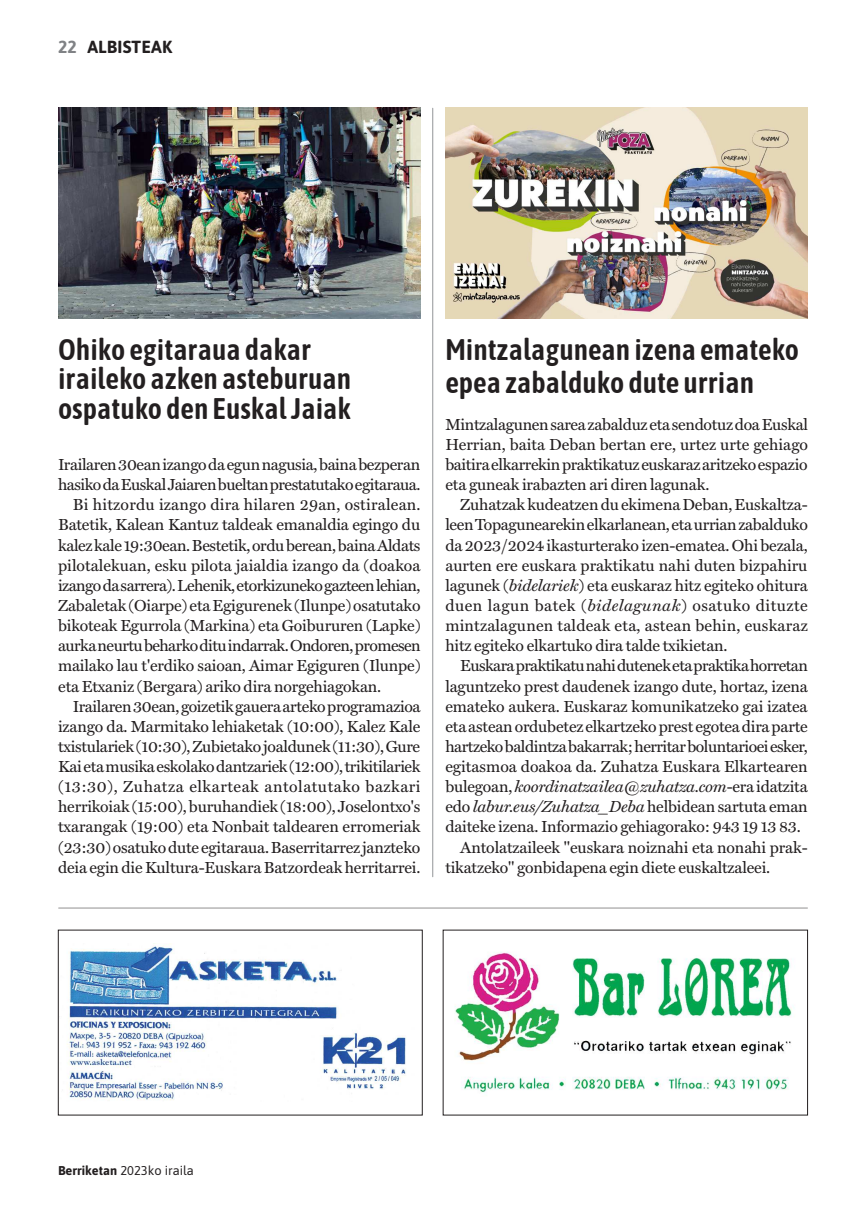
<style>
.page{position:relative;width:866px;height:1214px;background:#fff}
.page>*{position:absolute;margin:0;border:0;box-sizing:border-box;transform-origin:0 0}
.Danon_kirolak_tit_2{font:600 29.75px/33.2px "Asap Condensed";color:#231f20}
.zintillo_orokorra_go{font:700 17.5px "Asap";letter-spacing:.01em;color:#231f20}
.testu_orokorra_3_GAB{font:16.1px/20.1px "Miller Text Roman";letter-spacing:-.01em;color:#231f20;text-align:justify}
.testu_orokorra_3_GAB-2{font:16.1px/20.1px "Miller Text Roman";letter-spacing:-.03em;color:#231f20}
.etakitto_eta_data_ez{font:12.78px "Asap";color:#231f20}
.s1{color:#808285}
.s2{font-family:"Miller Text";font-style:italic}
.s3{font-weight:700}
</style>
<div class="page">
<img style="left:455px;top:952px;width:339px;height:141px">
<img style="left:67px;top:945px;width:339px;height:156px">
<hr style="left:59px;top:907px;width:748px;height:1px;background:#231f20">
<hr style="left:432px;top:108px;width:1px;height:769px;background:#939598">
<img style="left:445px;top:108px;width:362px;height:211px">
<img style="left:58px;top:108px;width:362px;height:211px">
<p class="zintillo_orokorra_go" style="left:58px;top:34px;width:115px"><span class="s1">22</span> ALBISTEAK</p>
<p class="Danon_kirolak_tit_2" style="left:58px;top:331px;width:254px">Ohiko egitaraua dakar</p>
<p class="Danon_kirolak_tit_2" style="left:58px;top:363px;width:294px;line-height:29.8px">iraileko azken asteburuan ospatuko den Euskal Jaiak</p>
<p class="testu_orokorra_3_GAB-2" style="left:58px;top:454px;width:364px">Irailaren 30ean izango da egun nagusia, baina bezperan hasiko da Euskal Jaiaren bueltan prestatutako egitaraua.</p>
<p class="testu_orokorra_3_GAB" style="left:58px;top:495px;width:364px;text-indent:15px">Bi hitzordu izango dira hilaren 29an, ostiralean.<br>Batetik, Kalean Kantuz taldeak emanaldia egingo du kalez kale 19:30ean. Bestetik, ordu berean, baina Aldats pilotalekuan, esku pilota jaialdia izango da (doakoa izango da sarrera). Lehenik, etorkizuneko gazteen lehian, Zabaletak (Oiarpe) eta Egigurenek (Ilunpe) osatutako bikoteak Egurrola (Markina) eta Goibururen (Lapke) aurka neurtu beharko ditu indarrak. Ondoren, promesen mailako lau t'erdiko saioan, Aimar Egiguren (Ilunpe) eta Etxaniz (Bergara) ariko dira norgehiagokan.</p>
<p class="testu_orokorra_3_GAB" style="left:58px;top:696px;width:364px;text-indent:15px">Irailaren 30ean, goizetik gauera arteko programazioa izango da. Marmitako lehiaketak (10:00), Kalez Kale txistulariek (10:30), Zubietako joaldunek (11:30), Gure Kai eta musika eskolako dantzariek (12:00), trikitilariek (13:30), Zuhatza elkarteak antolatutako bazkari herrikoiak (15:00), buruhandiek (18:00), Joselontxo's txarangak (19:00) eta Nonbait taldearen erromeriak (23:30) osatuko dute egitaraua. Baserritarrez janzteko deia egin die Kultura-Euskara Batzordeak herritarrei.</p>
<p class="Danon_kirolak_tit_2" style="left:445px;top:331px;width:355px">Mintzalagunean izena emateko epea zabalduko dute urrian</p>
<p class="testu_orokorra_3_GAB" style="left:445px;top:414px;width:364px">Mintzalagunen sarea zabalduz eta sendotuz doa Euskal Herrian, baita Deban bertan ere, urtez urte gehiago baitira elkarrekin praktikatuz euskaraz aritzeko espazio eta guneak irabazten ari diren lagunak.</p>
<p class="testu_orokorra_3_GAB" style="left:445px;top:495px;width:364px;text-indent:15px">Zuhatzak kudeatzen du ekimena Deban, Euskaltza&shy;leen Topagunearekin elkarlanean, eta urrian zabalduko da 2023/2024 ikasturterako izen-ematea. Ohi bezala, aurten ere euskara praktikatu nahi duten bizpahiru lagunek (<span class="s2">bidelariek</span>) eta euskaraz hitz egiteko ohitura duen lagun batek (<span class="s2">bidelagunak</span>) osatuko dituzte mintzalagunen taldeak eta, astean behin, euskaraz hitz egiteko elkartuko dira talde txikietan.</p>
<p class="testu_orokorra_3_GAB" style="left:445px;top:656px;width:364px;text-indent:15px">Euskara praktikatu nahi dutenek eta praktika horretan laguntzeko prest daudenek izango dute, hortaz, izena emateko aukera. Euskaraz komunikatzeko gai izatea eta astean ordubetez elkartzeko prest egotea dira parte hartzeko baldintza bakarrak; herritar boluntarioei esker, egitasmoa doakoa da. Zuhatza Euskara Elkartearen bulegoan, <span class="s2">koordinatzailea@zuhatza.com</span>-era idatzita edo <span class="s2">labur.eus/Zuhatza_Deba</span> helbidean sartuta eman daiteke izena. Informazio gehiagorako: 943 19 13 83.</p>
<p class="testu_orokorra_3_GAB" style="left:445px;top:837px;width:364px;text-indent:15px">Antolatzaileek "euskara noiznahi eta nonahi prak&shy;tikatzeko" gonbidapena egin diete euskaltzaleei.</p>
<p class="etakitto_eta_data_ez" style="left:58px;top:1161px;width:137px"><span class="s3">Berriketan</span> 2023ko iraila</p>
</div>
